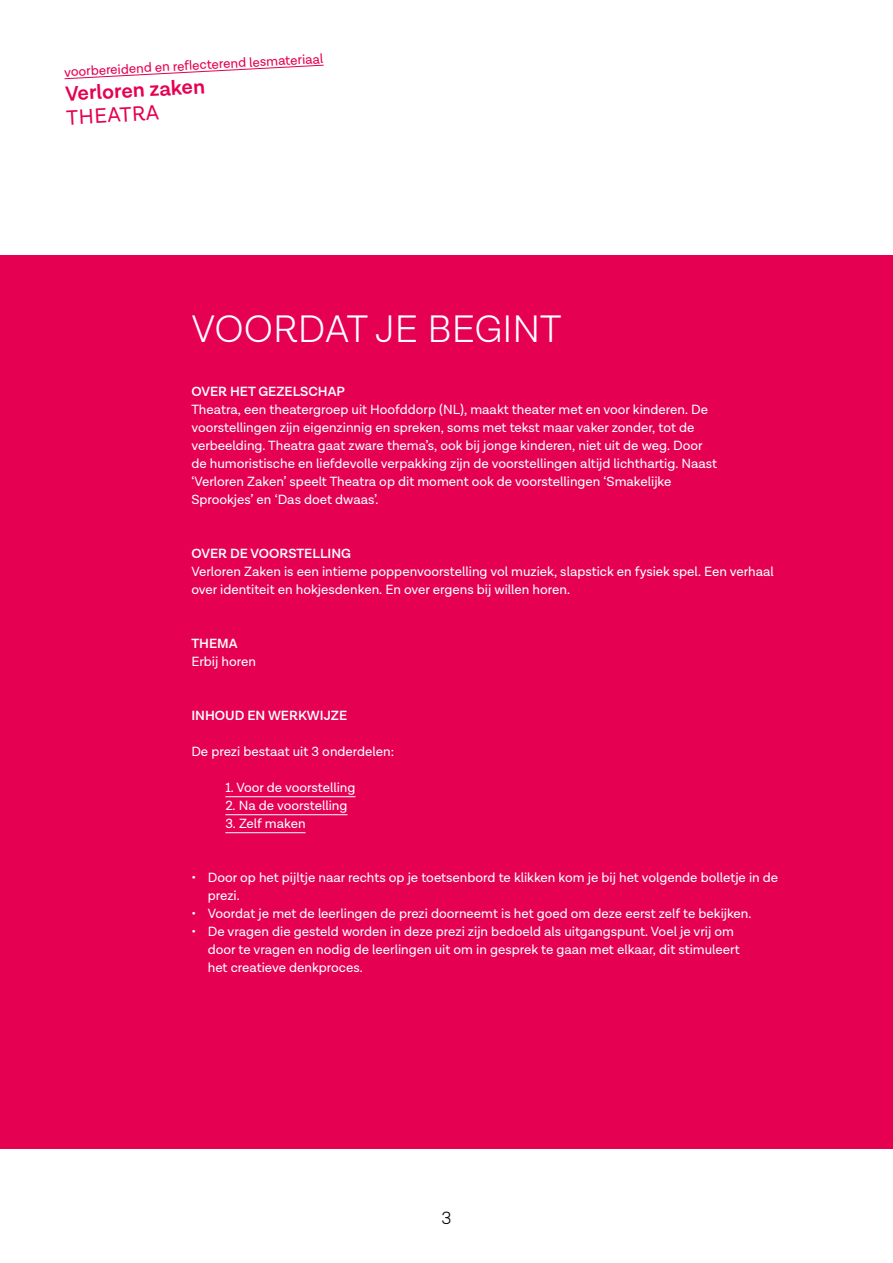
<style>
.page{position:relative;width:893px;height:1263px;background:#fff}
.page>*{position:absolute;margin:0;border:0;box-sizing:border-box;transform-origin:0 0}
.t1{font:300 39px "Lota Grotesque";color:#fff}
.t2{font:600 21px "Lota Grotesque";color:#e50051}
.t3{font:21px "Lota Grotesque";color:#e50051}
.t4{font:300 18px "Lota Grotesque";color:#000}
.t5{font:13.5px/18px "Lota Grotesque";color:#fff}
.t6{font:600 13.5px "Lota Grotesque";color:#fff}
.t7{font:13.5px "Lota Grotesque";color:#e50051}
</style>
<div class="page">
<div style="left:0;top:255px;width:893px;height:893px;background:#e50051"></div>
<hr style="left:225px;top:796px;width:131px;height:1px;background:#fff">
<hr style="left:225px;top:814px;width:123px;height:1px;background:#fff">
<hr style="left:225px;top:832px;width:81px;height:1px;background:#fff">
<svg style="left:64px;top:65px;width:260px;height:14px"></svg>
<p class="t7" style="left:64px;top:65px;width:261px;rotate:-3deg">voorbereidend en refl ecterend lesmateriaal</p>
<h2 class="t2" style="left:65px;top:82px;width:141px;rotate:-3deg">Verloren zaken</h2>
<h2 class="t3" style="left:66px;top:106px;width:94px;rotate:-3deg">THEATRA</h2>
<h1 class="t1" style="left:191px;top:308px;width:372px">VOORDAT JE BEGINT</h1>
<p class="t6" style="left:191px;top:384px;width:155px">OVER HET GEZELSCHAP</p>
<p class="t5" style="left:191px;top:401px;width:527px">Theatra, een theatergroep uit Hoofddorp (NL), maakt theater met en voor kinderen. De voorstellingen zijn eigenzinnig en spreken, soms met tekst maar vaker zonder, tot de verbeelding. Theatra gaat zware thema’s, ook bij jonge kinderen, niet uit de weg. Door de humoristische en liefdevolle verpakking zijn de voorstellingen altijd lichthartig. Naast ‘Verloren Zaken’ speelt Theatra op dit moment ook de voorstellingen ‘Smakelijke Sprookjes’ en ‘Das doet dwaas’.</p>
<p class="t6" style="left:191px;top:546px;width:161px">OVER DE VOORSTELLING</p>
<p class="t5" style="left:191px;top:563px;width:584px">Verloren Zaken is een intieme poppenvoorstelling vol muziek, slapstick en fysiek spel. Een verhaal over identiteit en hokjesdenken. En over ergens bij willen horen.</p>
<p class="t6" style="left:191px;top:636px;width:48px">THEMA</p>
<p class="t5" style="left:191px;top:653px;width:66px">Erbij horen</p>
<p class="t6" style="left:191px;top:708px;width:157px">INHOUD EN WERKWIJZE</p>
<p class="t5" style="left:191px;top:743px;width:204px">De prezi bestaat uit 3 onderdelen:</p>
<p class="t5" style="left:225px;top:779px;width:132px">1. Voor de voorstelling</p>
<p class="t5" style="left:225px;top:797px;width:124px">2. Na de voorstelling</p>
<p class="t5" style="left:225px;top:815px;width:82px">3. Zelf maken</p>
<p class="t5" style="left:208px;top:869px;width:572px;text-indent:-16px">• Door op het pijltje naar rechts op je toetsenbord te klikken kom je bij het volgende bolletje in de prezi.</p>
<p class="t5" style="left:191px;top:905px;width:562px">• Voordat je met de leerlingen de prezi doorneemt is het goed om deze eerst zelf te bekijken.</p>
<p class="t5" style="left:208px;top:923px;width:533px;text-indent:-16px">• De vragen die gesteld worden in deze prezi zijn bedoeld als uitgangspunt. Voel je vrij om door te vragen en nodig de leerlingen uit om in gesprek te gaan met elkaar, dit stimuleert het creatieve denkproces.</p>
<h3 class="t4" style="left:441px;top:1208px;width:12px">3</h3>
</div>
